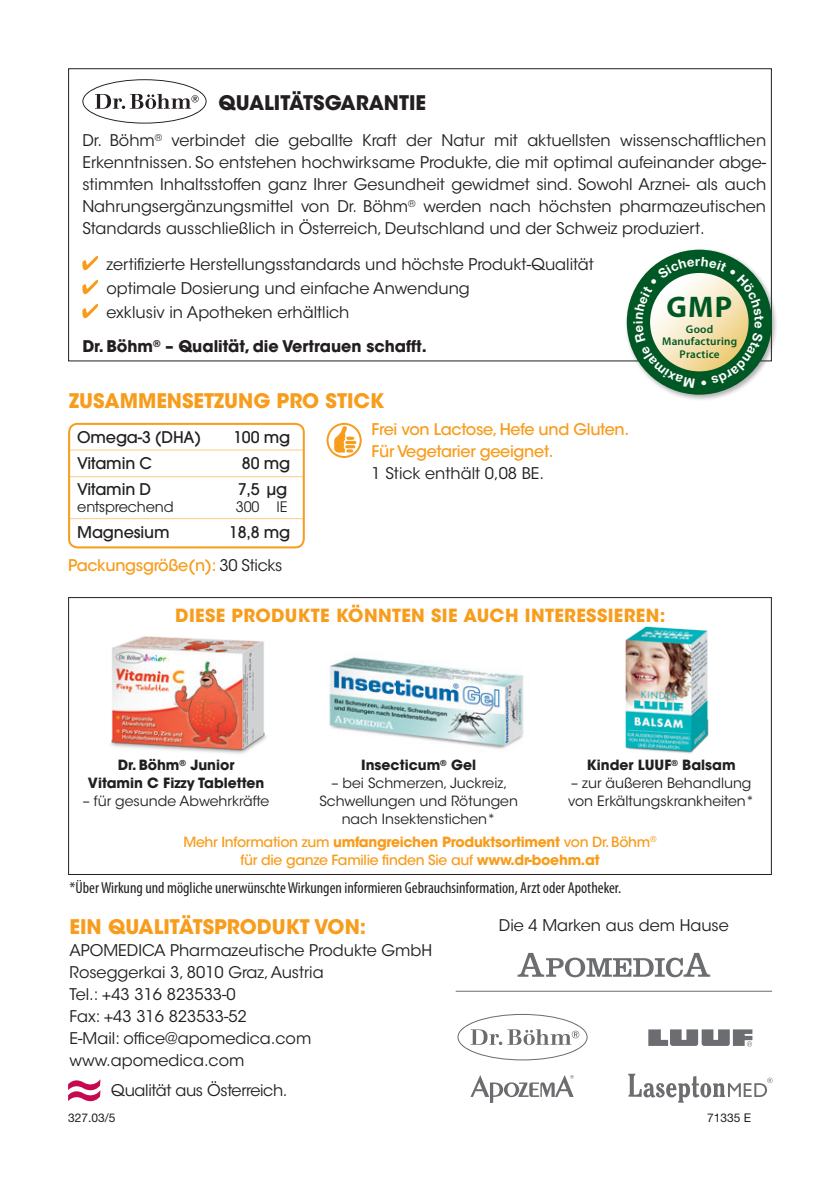
<style>
.page{position:relative;width:840px;height:1191px;background:#fff}
.page>*{position:absolute;margin:0;border:0;box-sizing:border-box;transform-origin:0 0}
.t1{font:700 30px "Myriad Pro";color:#005824}
.t2{font:700 20px "ITC Avant Garde Std";color:#f89c1c}
.t3{font:700 20px "ITC Avant Garde Std";color:#231f20}
.t4{font:700 18px "ITC Avant Garde Std";letter-spacing:.02em;color:#f89c1c}
.t5{font:16px/22px "ITC Avant Garde Std";color:#231f20}
.t6{font:condensed 16px "Myriad Pro";color:#231f20}
.t7{font:500 16px/22px "ITC Avant Garde Std";letter-spacing:-.02em;color:#f89c1c}
.t8{font:500 16px "Avant Garde";letter-spacing:-.01em;color:#231f20}
.t9{font:700 16px "ITC Avant Garde Std";color:#231f20}
.t10{font:16px "ITC Avant Garde Std";letter-spacing:-.02em;color:#231f20}
.t11{font:16px "Avant Gard";letter-spacing:-.01em;color:#231f20}
.t12{font:14px/18px "ITC Avant Garde Std";color:#231f20;text-align:center}
.t13{font:500 14px/18px "ITC Avant Garde Std";letter-spacing:-.02em;color:#f89c1c;text-align:center}
.t14{font:700 14px/18px "ITC Avant Garde Std";color:#231f20;text-align:center}
.t15{font:12px "Helvetica Neue LT Std";color:#231f20}
.t16{font:600 11.2px/12.4px "Myriad Pro";letter-spacing:.02em;color:#005824;text-align:center}
.s1{font-weight:400;color:#231f20}
.s2{font-weight:700}
</style>
<div class="page">
<svg style="left:82px;top:256px;width:16px;height:14px"></svg>
<svg style="left:82px;top:280px;width:16px;height:14px"></svg>
<svg style="left:82px;top:304px;width:16px;height:14px"></svg>
<div style="left:624px;top:247px;width:153px;height:154px;background:#231f20;opacity:.35"></div>
<div style="left:626px;top:250px;width:145px;height:145px;background:#005824;border-radius:50%"></div>
<svg style="left:82px;top:79px;width:124px;height:45px"></svg>
<hr style="left:69px;top:449px;width:235px;height:1px;background:#fdcb8a">
<hr style="left:69px;top:476px;width:235px;height:1px;background:#fdcb8a">
<hr style="left:69px;top:518px;width:235px;height:1px;background:#fdcb8a">
<div style="left:68px;top:423px;width:236px;height:125px;border:2px solid #f89c1c;border-radius:9px"></div>
<svg style="left:334px;top:426px;width:22px;height:26px"></svg>
<div style="left:326px;top:423px;width:35px;height:35px;border:2px solid #f89c1c;border-radius:50%"></div>
<svg style="left:517px;top:953px;width:192px;height:24px"></svg>
<svg style="left:470px;top:1075px;width:103px;height:28px"></svg>
<svg style="left:648px;top:1029px;width:104px;height:17px"></svg>
<svg style="left:628px;top:1073px;width:144px;height:29px"></svg>
<hr style="left:455px;top:991px;width:316px;height:1px;background:#6c6d70">
<svg style="left:457px;top:1014px;width:130px;height:46px"></svg>
<svg style="left:68px;top:1079px;width:33px;height:23px"></svg>
<img style="left:110px;top:636px;width:157px;height:118px">
<img style="left:329px;top:657px;width:195px;height:92px">
<img style="left:625px;top:626px;width:84px;height:128px">
<svg style="left:633px;top:257px;width:130px;height:130px"></svg>
<p class="t3" style="left:218px;top:90px;width:209px">QUALITÄTSGARANTIE</p>
<p class="t5" style="left:82px;top:130px;width:685px;text-align:justify">Dr. Böhm<sup>®</sup> verbindet die geballte Kraft der Natur mit aktuellsten wissenschaftlichen Erkenntnissen. So entstehen hochwirksame Produkte, die mit optimal aufeinander abge&shy;stimmten Inhaltsstoffen ganz Ihrer Gesundheit gewidmet sind. Sowohl Arznei- als auch Nahrungsergänzungsmittel von Dr. Böhm<sup>®</sup> werden nach höchsten pharmazeutischen Standards ausschließlich in Österreich, Deutschland und der Schweiz produziert.</p>
<p class="t5" style="left:106px;top:253px;width:488px;line-height:24px">zertifizierte Herstellungsstandards und höchste Produkt-Qualität optimale Dosierung und einfache Anwendung<br>exklusiv in Apotheken erhältlich</p>
<p class="t9" style="left:82px;top:336px;width:346px">Dr. Böhm<sup>®</sup> – Qualität, die Vertrauen schafft.</p>
<h1 class="t1" style="left:666px;top:287px;width:67px">GMP</h1>
<p class="t16" style="left:661px;top:323px;width:77px">Good<br>Manufacturing<br>Practice</p>
<p class="t2" style="left:69px;top:388px;width:316px">ZUSAMMENSETZUNG PRO STICK</p>
<p class="t8" style="left:77px;top:427px;width:125px">Omega-3 (DHA)</p>
<p class="t8" style="left:233px;top:427px;width:58px">100 mg</p>
<p class="t8" style="left:77px;top:453px;width:76px">Vitamin C</p>
<p class="t8" style="left:242px;top:453px;width:50px">80 mg</p>
<p class="t8" style="left:77px;top:479px;width:75px">Vitamin D</p>
<p class="t8" style="left:237px;top:479px;width:51px">7,5 µg</p>
<p class="t11" style="left:77px;top:498px;width:98px">entsprechend</p>
<p class="t11" style="left:236px;top:498px;width:53px">300 IE</p>
<p class="t8" style="left:77px;top:522px;width:94px">Magnesium</p>
<p class="t8" style="left:229px;top:522px;width:63px">18,8 mg</p>
<p class="t7" style="left:371px;top:418px;width:259px">Frei von Lactose, Hefe und Gluten.<br>Für Vegetarier geeignet.</p>
<p class="t5" style="left:371px;top:463px;width:174px">1 Stick enthält 0,08 BE.</p>
<p class="t7" style="left:68px;top:554px;width:216px">Packungsgröße(n): <span class="s1">30 Sticks</span></p>
<p class="t4" style="left:175px;top:603px;width:491px">DIESE PRODUKTE KÖNNTEN SIE AUCH INTERESSIEREN:</p>
<p class="t14" style="left:88px;top:756px;width:178px">Dr. Böhm<sup>®</sup> Junior<br>Vitamin C Fizzy Tabletten</p>
<p class="t12" style="left:83px;top:792px;width:188px">– für gesunde Abwehrkräfte</p>
<p class="t14" style="left:361px;top:756px;width:116px">Insecticum<sup>®</sup> Gel</p>
<p class="t12" style="left:319px;top:774px;width:200px">– bei Schmerzen, Juckreiz,<br>Schwellungen und Rötungen nach Insektenstichen*</p>
<p class="t14" style="left:586px;top:756px;width:150px">Kinder LUUF<sup>®</sup> Balsam</p>
<p class="t12" style="left:568px;top:774px;width:187px;text-align:left">– zur äußeren Behandlung von Erkältungskrankheiten*</p>
<p class="t13" style="left:183px;top:833px;width:474px">Mehr Information zum <span class="s2">umfangreichen Produktsortiment</span> von Dr. Böhm<sup>® </sup>für die ganze Familie finden Sie auf <span class="s2">www.dr-boehm.at</span></p>
<p class="t6" style="left:70px;top:878px;width:552px">*Über Wirkung und mögliche unerwünschte Wirkungen informieren Gebrauchsinformation, Arzt oder Apotheker.</p>
<p class="t2" style="left:70px;top:913px;width:298px">EIN QUALITÄTSPRODUKT VON:</p>
<p class="t5" style="left:70px;top:939px;width:364px">APOMEDICA Pharmazeutische Produkte GmbH<br>Roseggerkai 3, 8010 Graz, Austria<br>Tel.: +43 316 823533-0<br>Fax: +43 316 823533-52<br>E-Mail: office@apomedica.com www.apomedica.com</p>
<p class="t10" style="left:111px;top:1080px;width:178px">Qualität aus Österreich.</p>
<p class="t5" style="left:498px;top:914px;width:231px">Die 4 Marken aus dem Hause</p>
<p class="t15" style="left:68px;top:1110px;width:49px">327.03/5</p>
<p class="t15" style="left:706px;top:1110px;width:46px">71335 E</p>
</div>
